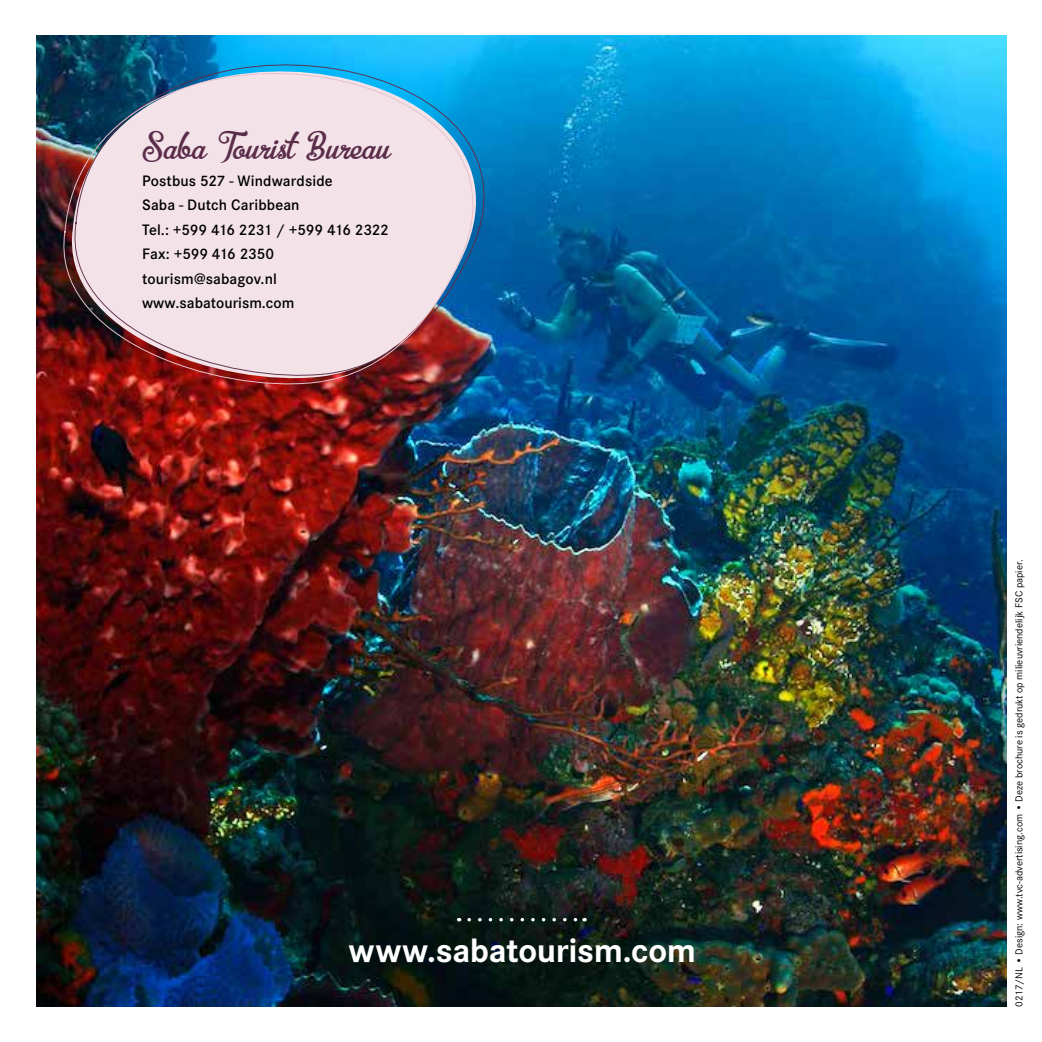
<style>
.page{position:relative;width:1042px;height:1042px;background:#fff}
.page>*{position:absolute;margin:0;border:0;box-sizing:border-box;transform-origin:0 0}
.t1{font:40.25px "Bellico";color:#5c2d4b}
.t2{font:700 35px "Corporate S";letter-spacing:-.01em;color:#fff}
.t3{font:600 15.75px/24.5px "Corporate S";letter-spacing:.005em;color:#000}
.t4{font:10.5px "Corporate S";color:#000}
</style>
<div class="page">
<img style="left:36px;top:35px;width:971px;height:972px">
<h1 class="t1" style="left:142px;top:120px;width:249px">Saba Tourist Bureau</h1>
<p class="t3" style="left:142px;top:168px;width:248px">Postbus 527 - Windwardside<br>Saba - Dutch Caribbean<br>Tel.: +599 416 2231 / +599 416 2322<br>Fax: +599 416 2350 tourism@sabagov.nl www.sabatourism.com</p>
<h2 class="t2" style="left:348px;top:930px;width:349px">www.sabatourism.com</h2>
<p class="t4" style="left:1013px;top:1007px;width:449px;rotate:-90deg">0217/NL • Design: www.tvc-advertising.com • Deze brochure is gedrukt op milieuvriendelijk FSC papier.</p>
</div>
